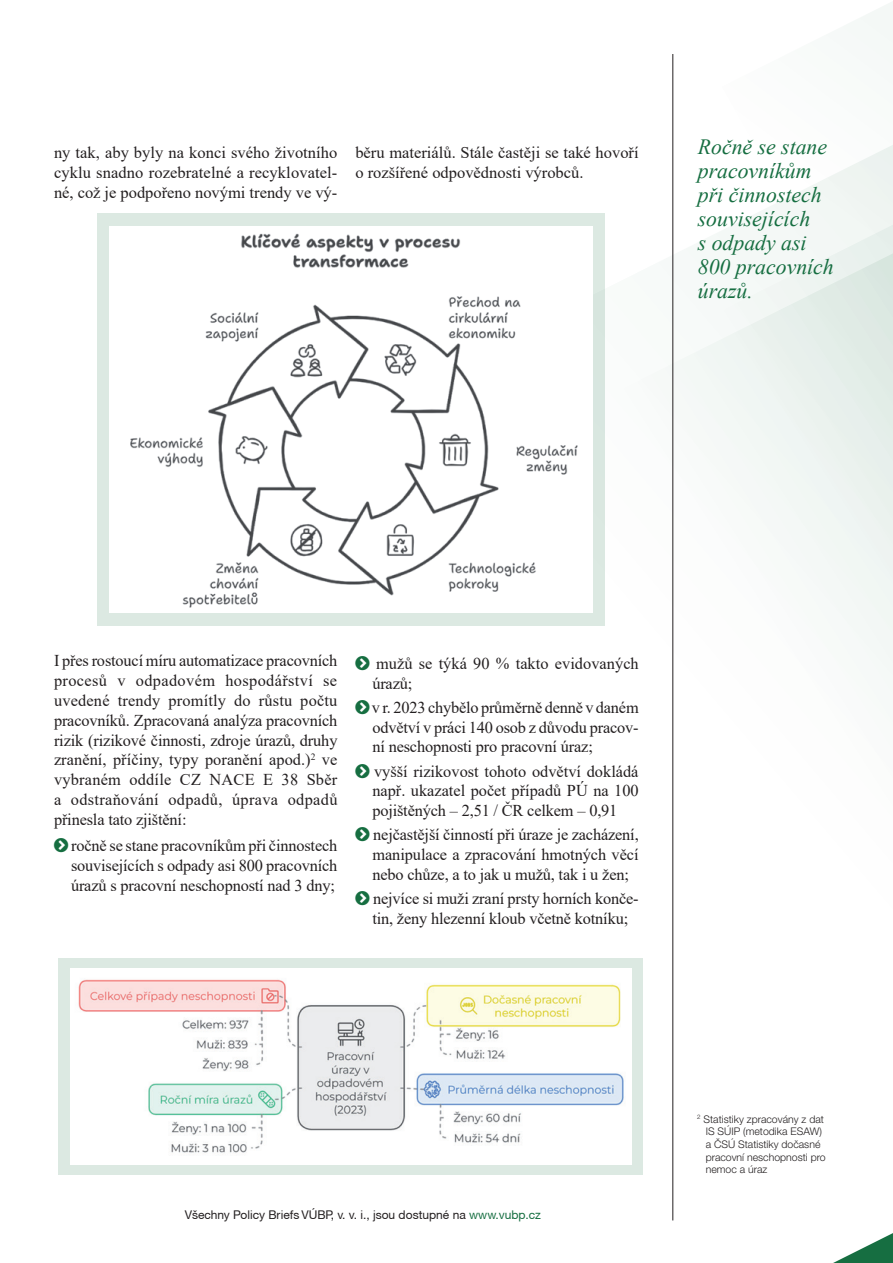
<style>
.page{position:relative;width:893px;height:1263px;background:#fff}
.page>*{position:absolute;margin:0;border:0;box-sizing:border-box;transform-origin:0 0}
.t1{font:italic 21.75px/24px "Times New Roman";color:#166e41}
.t2{font:16.5px/19.8px "Times New Roman";letter-spacing:-.01em;color:#231f20;text-align:justify}
.t3{font:12px "Helvetica Neue CE";color:#231f20}
.t4{font:300 10.5px/12.6px "Helvetica Neue LT Pro";color:#231f20}
.s1{color:#166e41}
</style>
<div class="page">
<svg style="left:669px;top:54px;width:52px;height:1167px"></svg>
<svg style="left:721px;top:2px;width:172px;height:673px;fill:#f4f8f6"></svg>
<hr style="left:672px;top:54px;width:1px;height:1166px;background:#231f20">
<svg style="left:833px;top:1233px;width:60px;height:30px"></svg>
<div style="left:97px;top:213px;width:508px;height:413px;background:#dce9e2"></div>
<img style="left:109px;top:226px;width:483px;height:386px">
<svg style="left:59px;top:958px;width:584px;height:217px;background:#deeae4"></svg>
<img style="left:71px;top:968px;width:560px;height:196px">
<p class="t2" style="left:54px;top:142px;width:285px">ny tak, aby byly na konci svého životního cyklu snadno rozebratelné a recyklovatel&shy;né, což je podpořeno novými trendy ve vý-</p>
<p class="t2" style="left:355px;top:142px;width:285px">běru materiálů. Stále častěji se také hovoří o rozšířené odpovědnosti výrobců.</p>
<h1 class="t1" style="left:698px;top:135px;width:137px">Ročně se stane pracovníkům při činnostech souvisejících<br>s odpady asi<br>800 pracovních úrazů.</h1>
<p class="t2" style="left:54px;top:650px;width:285px">I přes rostoucí míru automatizace pracovních procesů v odpadovém hospodářství se uvedené trendy promítly do růstu počtu pracovníků. Zpracovaná analýza pracovních rizik (rizikové činnosti, zdroje úrazů, druhy zranění, příčiny, typy poranění apod.)<sup>2</sup> ve vybraném oddíle CZ NACE E 38 Sběr a odstraňování odpadů, úprava odpadů přinesla tato zjištění:</p>
<p class="t2" style="left:71px;top:835px;width:268px">ročně se stane pracovníkům při činnostech souvisejících s odpady asi 800 pracovních úrazů s pracovní neschopností nad 3 dny;</p>
<p class="t2" style="left:372px;top:653px;width:268px">mužů se týká 90 % takto evidovaných úrazů;</p>
<p class="t2" style="left:372px;top:697px;width:268px">v r. 2023 chybělo průměrně denně v daném odvětví v práci 140 osob z důvodu pracov&shy;ní neschopnosti pro pracovní úraz;</p>
<p class="t2" style="left:372px;top:761px;width:268px">vyšší rizikovost tohoto odvětví dokládá např. ukazatel počet případů PÚ na 100 pojištěných – 2,51 / ČR celkem – 0,91</p>
<p class="t2" style="left:372px;top:824px;width:268px">nejčastější činností při úraze je zacházení, manipulace a zpracování hmotných věcí nebo chůze, a to jak u mužů, tak i u žen;</p>
<p class="t2" style="left:372px;top:888px;width:268px">nejvíce si muži zraní prsty horních konče&shy;tin, ženy hlezenní kloub včetně kotníku;</p>
<p class="t3" style="left:185px;top:1207px;width:358px">Všechny Policy Briefs VÚBP, v. v. i., jsou dostupné na <span class="s1">www.vubp.cz</span></p>
<p class="t4" style="left:706px;top:1112px;width:122px;text-indent:-9px"><sup>2</sup> Statistiky zpracovány z dat<br>IS SÚIP (metodika ESAW) a ČSÚ Statistiky dočasné pracovní neschopnosti pro nemoc a úraz</p>
</div>
